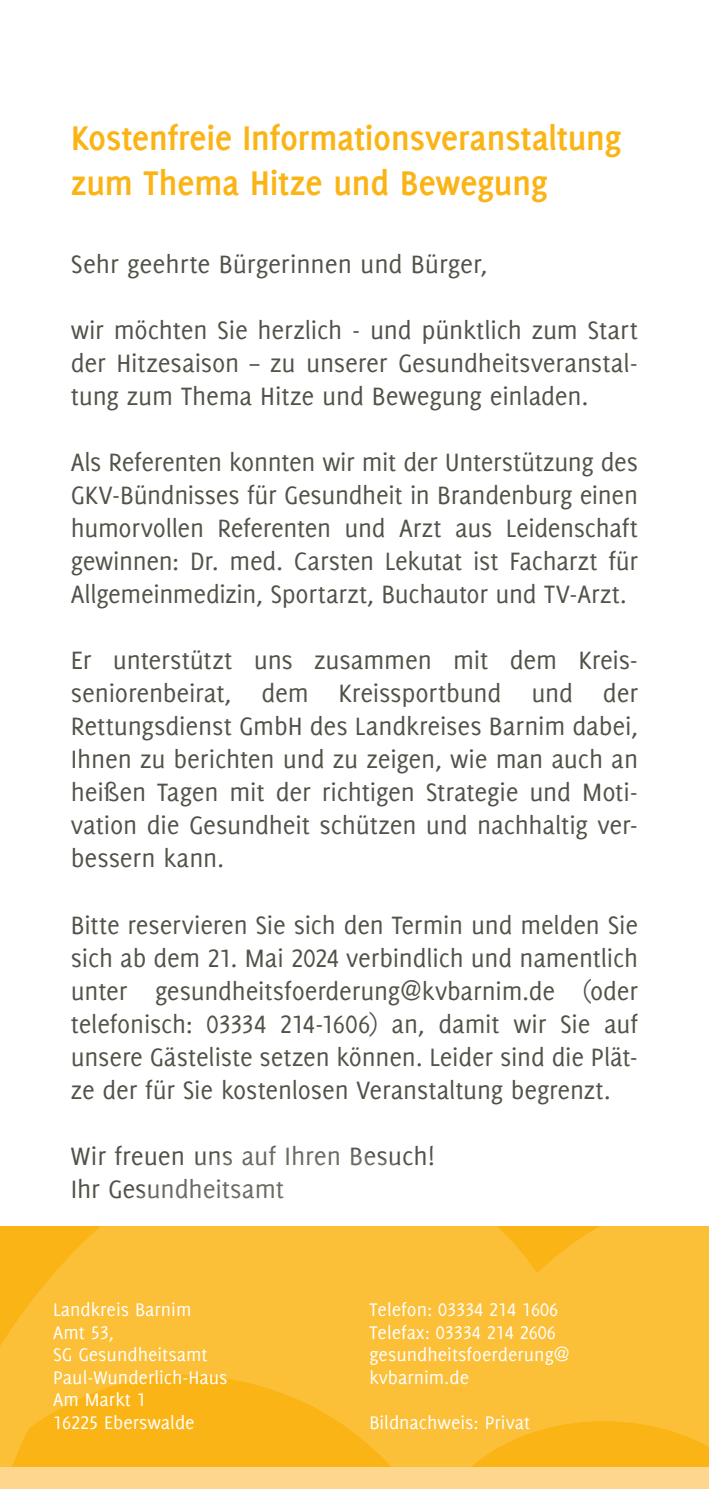
<style>
.page{position:relative;width:709px;height:1489px;background:#fff}
.page>*{position:absolute;margin:0;border:0;box-sizing:border-box;transform-origin:0 0}
.t1{font:700 37.5px/45px "Delicious LB";letter-spacing:-.015em;color:#fbb416}
.t2{font:27.5px/33px "Delicious LB";letter-spacing:-.005em;color:#535249;text-align:justify}
.t3{font:20px/22.5px "Delicious LB";color:#fff}
</style>
<div class="page">
<svg style="left:0;top:1226px;width:709px;height:241px;background:#fbbc2f"></svg>
<div style="left:0;top:1467px;width:709px;height:21px;background:#fed68e"></div>
<h1 class="t1" style="left:71px;top:113px;width:552px">Kostenfreie Informationsveranstaltung zum Thema Hitze und Bewegung</h1>
<p class="t2" style="left:71px;top:247px;width:418px">Sehr geehrte Bürgerinnen und Bürger,</p>
<p class="t2" style="left:71px;top:313px;width:568px">wir möchten Sie herzlich - und pünktlich zum Start der Hitzesaison – zu unserer Gesundheitsveranstal&shy;tung zum Thema Hitze und Bewegung einladen.</p>
<p class="t2" style="left:71px;top:445px;width:568px">Als Referenten konnten wir mit der Unterstützung des GKV-Bündnisses für Gesundheit in Brandenburg einen humorvollen Referenten und Arzt aus Leidenschaft gewinnen: Dr. med. Carsten Lekutat ist Facharzt für Allgemeinmedizin, Sportarzt, Buchautor und TV-Arzt.</p>
<p class="t2" style="left:71px;top:643px;width:568px">Er unterstützt uns zusammen mit dem Kreis&shy;seniorenbeirat, dem Kreissportbund und der Rettungsdienst GmbH des Landkreises Barnim dabei, Ihnen zu berichten und zu zeigen, wie man auch an heißen Tagen mit der richtigen Strategie und Moti&shy;vation die Gesundheit schützen und nachhaltig ver&shy;bessern kann.</p>
<p class="t2" style="left:71px;top:907px;width:568px">Bitte reservieren Sie sich den Termin und melden Sie sich ab dem 21. Mai 2024 verbindlich und namentlich unter gesundheitsfoerderung@kvbarnim.de (oder telefonisch: 03334 214-1606) an, damit wir Sie auf unsere Gästeliste setzen können. Leider sind die Plät&shy;ze der für Sie kostenlosen Veranstaltung begrenzt.</p>
<p class="t2" style="left:71px;top:1138px;width:365px">Wir freuen uns auf Ihren Besuch!<br>Ihr Gesundheitsamt</p>
<p class="t3" style="left:53px;top:1297px;width:176px">Landkreis Barnim<br>Amt 53,<br>SG Gesundheitsamt<br>Paul-Wunderlich-Haus<br>Am Markt 1<br>16225 Eberswalde</p>
<p class="t3" style="left:369px;top:1297px;width:202px">Telefon: 03334 214 1606<br>Telefax: 03334 214 2606 gesundheitsfoerderung@ kvbarnim.de</p>
<p class="t3" style="left:369px;top:1410px;width:162px">Bildnachweis: Privat</p>
</div>
